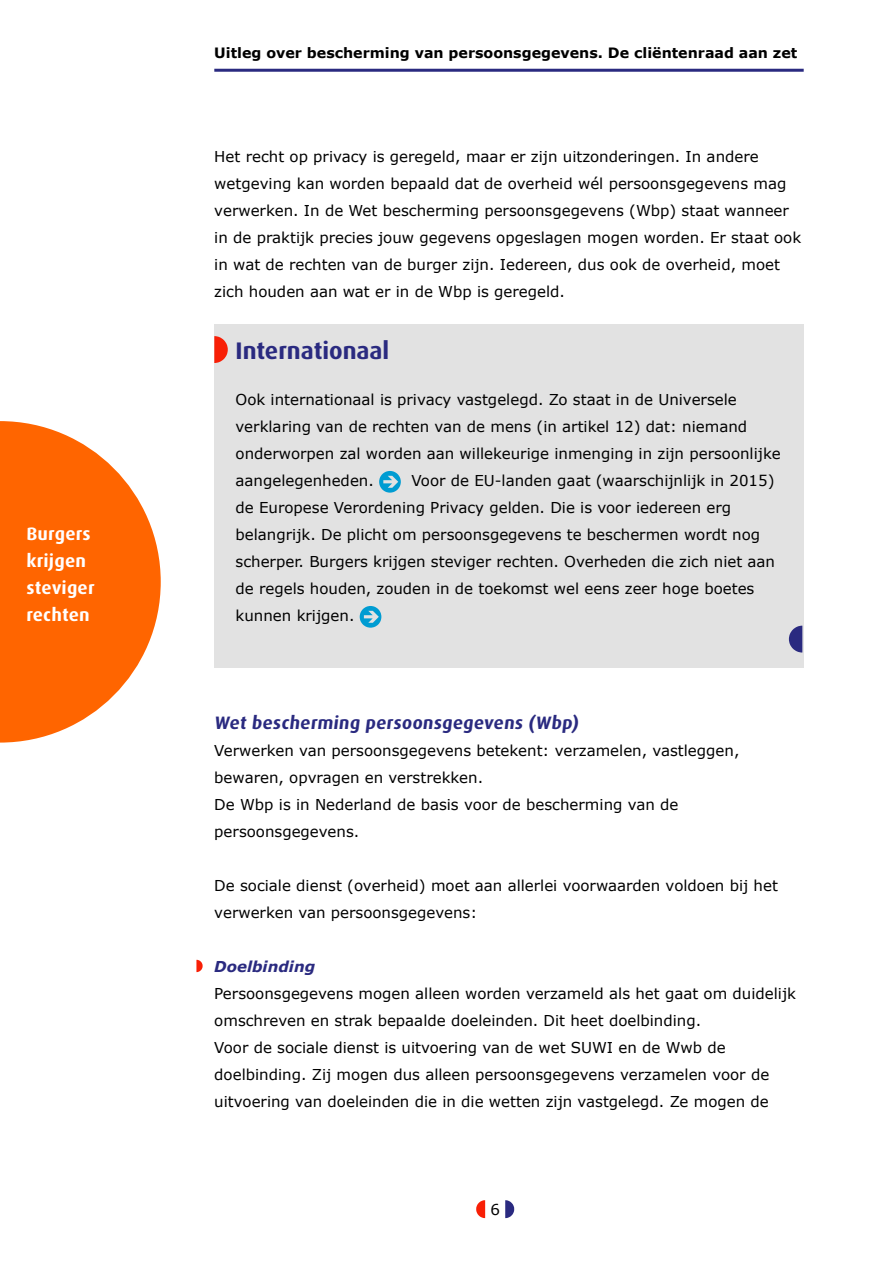
<style>
.page{position:relative;width:893px;height:1263px;background:#fff}
.page>*{position:absolute;margin:0;border:0;box-sizing:border-box;transform-origin:0 0}
.t1{font:700 24px "Dax OT";color:#2a2a80}
.t2{font:700 18px "Dax OT";color:#2a2a80}
.t3{font:700 18px/27px "Dax OT";color:#fff}
.t4{font:15px/27px "Verdana";color:#000}
.t5{font:italic 700 15px "Verdana";color:#2a2a80}
.t6{font:700 14.25px "Verdana";color:#000}
</style>
<div class="page">
<svg style="left:476px;top:1200px;width:9px;height:18px"></svg>
<svg style="left:505px;top:1200px;width:9px;height:18px"></svg>
<hr style="left:214px;top:69px;width:590px;height:3px;background:#2a2a80">
<svg style="left:196px;top:960px;width:7px;height:12px"></svg>
<svg style="left:0;top:421px;width:161px;height:321px;fill:#ff6500"></svg>
<div style="left:214px;top:324px;width:590px;height:344px;background:#e2e2e2"></div>
<svg style="left:214px;top:336px;width:14px;height:27px"></svg>
<svg style="left:379px;top:471px;width:22px;height:22px"></svg>
<svg style="left:360px;top:606px;width:21px;height:22px"></svg>
<svg style="left:789px;top:626px;width:13px;height:26px"></svg>
<p class="t3" style="left:26px;top:520px;width:70px">Burgers krijgen steviger rechten</p>
<p class="t6" style="left:214px;top:44px;width:585px">Uitleg over bescherming van persoonsgegevens. De cliëntenraad aan zet</p>
<p class="t4" style="left:214px;top:143px;width:588px">Het recht op privacy is geregeld, maar er zijn uitzonderingen. In andere wetgeving kan worden bepaald dat de overheid wél persoonsgegevens mag verwerken. In de Wet bescherming persoonsgegevens (Wbp) staat wanneer in de praktijk precies jouw gegevens opgeslagen mogen worden. Er staat ook in wat de rechten van de burger zijn. Iedereen, dus ook de overheid, moet zich houden aan wat er in de Wbp is geregeld.</p>
<h1 class="t1" style="left:236px;top:335px;width:155px">Internationaal</h1>
<p class="t4" style="left:236px;top:386px;width:547px">Ook internationaal is privacy vastgelegd. Zo staat in de Universele verklaring van de rechten van de mens (in artikel 12) dat: niemand onderworpen zal worden aan willekeurige inmenging in zijn persoonlijke aangelegenheden.</p>
<p class="t4" style="left:236px;top:467px;width:541px;text-indent:176px">Voor de EU-landen gaat (waarschijnlijk in 2015) de Europese Verordening Privacy gelden. Die is voor iedereen erg belangrijk. De plicht om persoonsgegevens te beschermen wordt nog scherper. Burgers krijgen steviger rechten. Overheden die zich niet aan de regels houden, zouden in de toekomst wel eens zeer hoge boetes kunnen krijgen.</p>
<p class="t2" style="left:214px;top:711px;width:368px">Wet bescherming persoonsgegevens (Wbp)</p>
<p class="t4" style="left:214px;top:737px;width:527px">Verwerken van persoonsgegevens betekent: verzamelen, vastleggen, bewaren, opvragen en verstrekken.<br>De Wbp is in Nederland de basis voor de bescherming van de persoonsgegevens.</p>
<p class="t4" style="left:214px;top:872px;width:565px">De sociale dienst (overheid) moet aan allerlei voorwaarden voldoen bij het verwerken van persoonsgegevens:</p>
<p class="t5" style="left:214px;top:957px;width:102px">Doelbinding</p>
<p class="t4" style="left:214px;top:980px;width:583px">Persoonsgegevens mogen alleen worden verzameld als het gaat om duidelijk omschreven en strak bepaalde doeleinden. Dit heet doelbinding.<br>Voor de sociale dienst is uitvoering van de wet SUWI en de Wwb de doelbinding. Zij mogen dus alleen persoonsgegevens verzamelen voor de uitvoering van doeleinden die in die wetten zijn vastgelegd. Ze mogen de</p>
<p class="t4" style="left:490px;top:1196px;width:11px">6</p>
</div>
